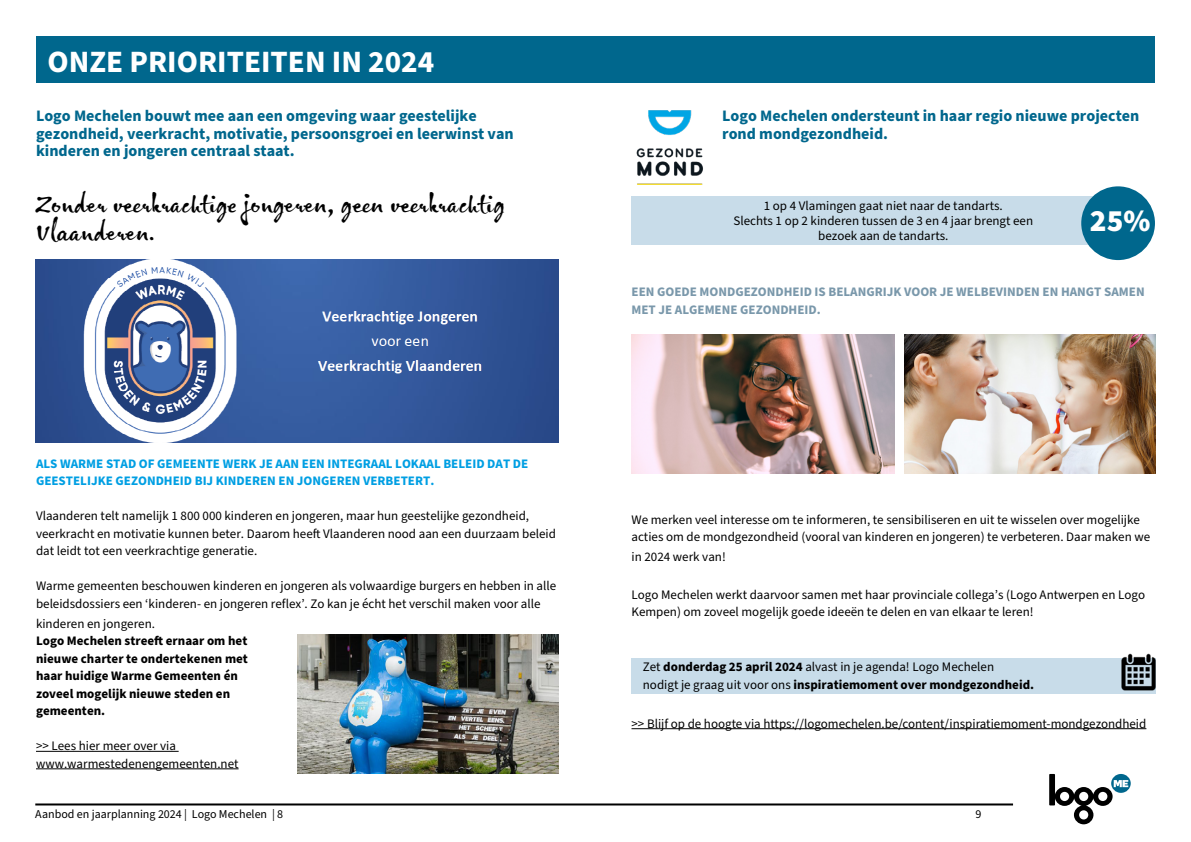
<style>
.page{position:relative;width:1191px;height:842px;background:#fff}
.page>*{position:absolute;margin:0;border:0;box-sizing:border-box;transform-origin:0 0}
.t1{font:700 31px "Source Sans Pro";color:#fff}
.t2{font:900 31px "Source Sans Pro";color:#fff}
.t3{font:30px/28px "Gizmo";color:#000}
.t4{font:700 16px/17.5px "Source Sans Pro";color:#00678d}
.t5{font:13px/17.5px "Source Sans Pro";color:#000}
.t6{font:700 13px/17.5px "Source Sans Pro";color:#000}
.t7{font:700 13px/17.5px "Source Sans Pro";color:#009fe3}
.t8{font:700 13px/17.5px "Source Sans Pro";color:#7a98ab}
.t9{font:12px "Source Sans Pro";color:#000}
.s1{font-weight:700}
</style>
<div class="page">
<hr style="left:35px;top:803px;width:978px;height:2px;background:#000">
<svg style="left:1111px;top:774px;width:19px;height:19px"></svg>
<svg style="left:1049px;top:774px;width:79px;height:50px"></svg>
<hr style="left:36px;top:751px;width:143px;height:1px;background:#000">
<hr style="left:36px;top:768px;width:202px;height:1px;background:#000">
<div style="left:36px;top:36px;width:1119px;height:46px;background:#00678d"></div>
<div style="left:631px;top:658px;width:524px;height:18px;background:#c8dce9"></div>
<div style="left:631px;top:675px;width:524px;height:19px;background:#c8dce9"></div>
<hr style="left:631px;top:728px;width:515px;height:1px;background:#000">
<div style="left:631px;top:197px;width:492px;height:48px;background:#c8dce9"></div>
<div style="left:1081px;top:186px;width:74px;height:74px;background:#00678d;border-radius:50%"></div>
<img style="left:35px;top:259px;width:524px;height:183px">
<img style="left:298px;top:635px;width:261px;height:139px">
<img style="left:1121px;top:653px;width:35px;height:41px">
<img style="left:636px;top:110px;width:67px;height:75px">
<img style="left:631px;top:334px;width:263px;height:139px">
<img style="left:904px;top:334px;width:251px;height:139px">
<h1 class="t1" style="left:47px;top:40px;width:388px">ONZE PRIORITEITEN IN 2024</h1>
<p class="t4" style="left:36px;top:108px;width:479px">Logo Mechelen bouwt mee aan een omgeving waar geestelijke gezondheid, veerkracht, motivatie, persoonsgroei en leerwinst van kinderen en jongeren centraal staat.</p>
<h2 class="t3" style="left:36px;top:190px;width:470px">Zonder veerkrachtige jongeren, geen veerkrachtig<br>Vlaanderen.</h2>
<p class="t7" style="left:36px;top:455px;width:494px">ALS WARME STAD OF GEMEENTE WERK JE AAN EEN INTEGRAAL LOKAAL BELEID DAT DE<br>GEESTELIJKE GEZONDHEID BIJ KINDEREN EN JONGEREN VERBETERT.</p>
<p class="t5" style="left:36px;top:508px;width:521px">Vlaanderen telt namelijk 1 800 000 kinderen en jongeren, maar hun geestelijke gezondheid, veerkracht en motivatie kunnen beter. Daarom heeft Vlaanderen nood aan een duurzaam beleid dat leidt tot een veerkrachtige generatie.</p>
<p class="t5" style="left:36px;top:578px;width:522px">Warme gemeenten beschouwen kinderen en jongeren als volwaardige burgers en hebben in alle beleidsdossiers een ‘kinderen- en jongeren reflex’. Zo kan je écht het verschil maken voor alle</p>
<p class="t5" style="left:36px;top:615px;width:120px">kinderen en jongeren.</p>
<p class="t6" style="left:36px;top:633px;width:213px">Logo Mechelen streeft ernaar om het nieuwe charter te ondertekenen met haar huidige Warme Gemeenten én zoveel mogelijk nieuwe steden en gemeenten.</p>
<p class="t5" style="left:36px;top:738px;width:204px">&gt;&gt; Lees hier meer over via www.warmestedenengemeenten.net</p>
<p class="t4" style="left:722px;top:108px;width:419px">Logo Mechelen ondersteunt in haar regio nieuwe projecten rond mondgezondheid.</p>
<p class="t5" style="left:733px;top:199px;width:301px;line-height:14.9px;text-align:center">1 op 4 Vlamingen gaat niet naar de tandarts.<br>Slechts 1 op 2 kinderen tussen de 3 en 4 jaar brengt een bezoek aan de tandarts.</p>
<h1 class="t2" style="left:1090px;top:199px;width:62px">25%</h1>
<p class="t8" style="left:631px;top:284px;width:514px">EEN GOEDE MONDGEZONDHEID IS BELANGRIJK VOOR JE WELBEVINDEN EN HANGT SAMEN<br>MET JE ALGEMENE GEZONDHEID.</p>
<p class="t5" style="left:631px;top:511px;width:520px">We merken veel interesse om te informeren, te sensibiliseren en uit te wisselen over mogelijke acties om de mondgezondheid (vooral van kinderen en jongeren) te verbeteren. Daar maken we</p>
<p class="t5" style="left:631px;top:549px;width:96px">in 2024 werk van!</p>
<p class="t5" style="left:631px;top:586px;width:515px">Logo Mechelen werkt daarvoor samen met haar provinciale collega’s (Logo Antwerpen en Logo<br>Kempen) om zoveel mogelijk goede ideeën te delen en van elkaar te leren!</p>
<p class="t5" style="left:643px;top:658px;width:393px">Zet <span class="s1">donderdag 25 april 2024</span> alvast in je agenda! Logo Mechelen<br>nodigt je graag uit voor ons <span class="s1">inspiratiemoment over mondgezondheid.</span></p>
<p class="t5" style="left:631px;top:715px;width:516px">&gt;&gt; Blijf op de hoogte via https://logomechelen.be/content/inspiratiemoment-mondgezondheid</p>
<p class="t9" style="left:35px;top:806px;width:249px">Aanbod en jaarplanning 2024 | Logo Mechelen | 8</p>
<p class="t9" style="left:975px;top:806px;width:7px">9</p>
</div>
